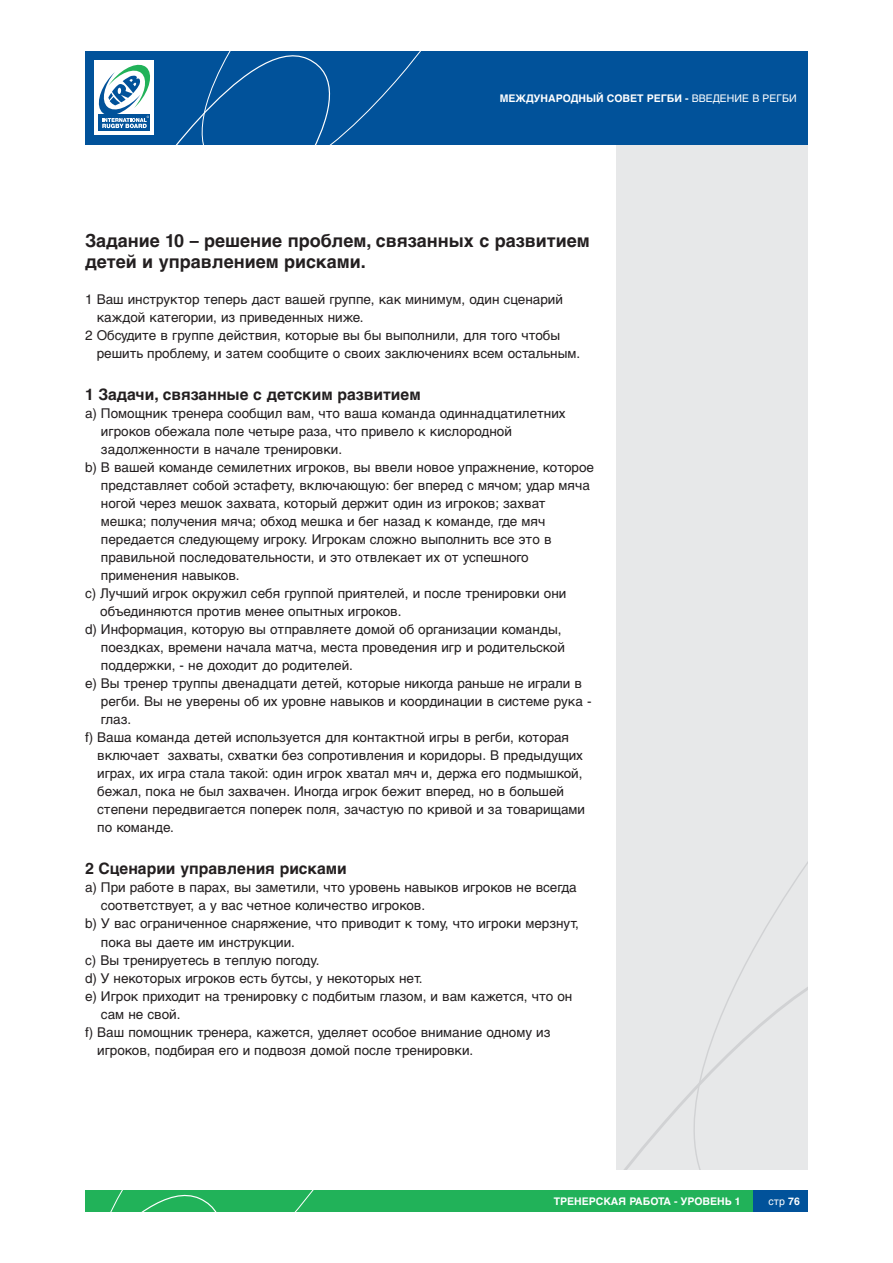
<style>
.page{position:relative;width:893px;height:1263px;background:#fff}
.page>*{position:absolute;margin:0;border:0;box-sizing:border-box;transform-origin:0 0}
.t1{font:700 18px/21.6px "Helvetica Cyr";color:#231f20}
.t2{font:700 15.75px "Helvetica Cyr";color:#231f20}
.t3{font:13.5px "Helvetica Cyr Upright";color:#231f20}
.t4{font:700 10.5px "Helvetica Cyr";color:#fff}
.t5{font:10.5px "Helvetica Cyr Upright";color:#fff}
.s1{font-family:"Helvetica Cyr Upright";font-weight:400}
.s2{font-family:"Helvetica Cyr";font-weight:700}
</style>
<div class="page">
<div style="left:617px;top:51px;width:191px;height:1118px;background:#e7e8e9"></div>
<svg style="left:624px;top:862px;width:184px;height:307px"></svg>
<div style="left:85px;top:1191px;width:723px;height:21px;background:#21b259"></div>
<svg style="left:110px;top:1191px;width:203px;height:21px"></svg>
<div style="left:753px;top:1191px;width:55px;height:21px;background:#01529a"></div>
<div style="left:85px;top:51px;width:723px;height:94px;background:#01529a"></div>
<svg style="left:95px;top:51px;width:326px;height:94px"></svg>
<p class="t4" style="left:500px;top:95px;width:298px">МЕЖДУНАРОДНЫЙ СОВЕТ РЕГБИ - <span class="s1">ВВЕДЕНИЕ В РЕГБИ</span></p>
<h1 class="t1" style="left:85px;top:231px;width:506px">Задание 10 – решение проблем, связанных с развитием детей и управлением рисками.</h1>
<p class="t3" style="left:85px;top:295px;width:479px">1 Ваш инструктор теперь даст вашей группе, как минимум, один сценарий</p>
<p class="t3" style="left:97px;top:313px;width:268px">каждой категории, из приведенных ниже.</p>
<p class="t3" style="left:85px;top:331px;width:477px">2 Обсудите в группе действия, которые вы бы выполнили, для того чтобы</p>
<p class="t3" style="left:97px;top:349px;width:485px">решить проблему, и затем сообщите о своих заключениях всем остальным.</p>
<p class="t2" style="left:85px;top:389px;width:337px">1 Задачи, связанные с детским развитием</p>
<p class="t3" style="left:85px;top:409px;width:482px">a) Помощник тренера сообщил вам, что ваша команда одиннадцатилетних</p>
<p class="t3" style="left:101px;top:427px;width:412px">игроков обежала поле четыре раза, что привело к кислородной</p>
<p class="t3" style="left:101px;top:445px;width:243px">задолженности в начале тренировки.</p>
<p class="t3" style="left:85px;top:463px;width:511px">b) В вашей команде семилетних игроков, вы ввели новое упражнение, которое</p>
<p class="t3" style="left:101px;top:481px;width:490px">представляет собой эстафету, включающую: бег вперед с мячом; удар мяча</p>
<p class="t3" style="left:101px;top:499px;width:446px">ногой через мешок захвата, который держит один из игроков; захват</p>
<p class="t3" style="left:101px;top:517px;width:446px">мешка; получения мяча; обход мешка и бег назад к команде, где мяч</p>
<p class="t3" style="left:101px;top:535px;width:452px">передается следующему игроку. Игрокам сложно выполнить все это в</p>
<p class="t3" style="left:101px;top:553px;width:429px">правильной последовательности, и это отвлекает их от успешного</p>
<p class="t3" style="left:101px;top:571px;width:140px">применения навыков.</p>
<p class="t3" style="left:85px;top:589px;width:483px">c) Лучший игрок окружил себя группой приятелей, и после тренировки они</p>
<p class="t3" style="left:100px;top:607px;width:303px">объединяются против менее опытных игроков.</p>
<p class="t3" style="left:85px;top:625px;width:478px">d) Информация, которую вы отправляете домой об организации команды,</p>
<p class="t3" style="left:101px;top:643px;width:465px">поездках, времени начала матча, места проведения игр и родительской</p>
<p class="t3" style="left:101px;top:661px;width:253px">поддержки, - не доходит до родителей.</p>
<p class="t3" style="left:85px;top:679px;width:499px">e) Вы тренер труппы двенадцати детей, которые никогда раньше не играли в</p>
<p class="t3" style="left:101px;top:697px;width:492px">регби. Вы не уверены об их уровне навыков и координации в системе рука -</p>
<p class="t3" style="left:101px;top:715px;width:32px">глаз.</p>
<p class="t3" style="left:85px;top:733px;width:486px">f) Ваша команда детей используется для контактной игры в регби, которая</p>
<p class="t3" style="left:97px;top:751px;width:487px">включает захваты, схватки без сопротивления и коридоры. В предыдущих</p>
<p class="t3" style="left:97px;top:769px;width:487px">играх, их игра стала такой: один игрок хватал мяч и, держа его подмышкой,</p>
<p class="t3" style="left:97px;top:787px;width:468px">бежал, пока не был захвачен. Иногда игрок бежит вперед, но в большей</p>
<p class="t3" style="left:97px;top:805px;width:489px">степени передвигается поперек поля, зачастую по кривой и за товарищами</p>
<p class="t3" style="left:97px;top:823px;width:78px">по команде.</p>
<p class="t2" style="left:85px;top:863px;width:263px">2 Сценарии управления рисками</p>
<p class="t3" style="left:85px;top:883px;width:493px">a) При работе в парах, вы заметили, что уровень навыков игроков не всегда</p>
<p class="t3" style="left:101px;top:901px;width:326px">соответствует, а у вас четное количество игроков.</p>
<p class="t3" style="left:85px;top:919px;width:495px">b) У вас ограниченное снаряжение, что приводит к тому, что игроки мерзнут,</p>
<p class="t3" style="left:101px;top:937px;width:196px">пока вы даете им инструкции.</p>
<p class="t3" style="left:85px;top:955px;width:236px">c) Вы тренируетесь в теплую погоду.</p>
<p class="t3" style="left:85px;top:973px;width:339px">d) У некоторых игроков есть бутсы, у некоторых нет.</p>
<p class="t3" style="left:85px;top:991px;width:489px">e) Игрок приходит на тренировку с подбитым глазом, и вам кажется, что он</p>
<p class="t3" style="left:101px;top:1009px;width:81px">сам не свой.</p>
<p class="t3" style="left:85px;top:1027px;width:467px">f) Ваш помощник тренера, кажется, уделяет особое внимание одному из</p>
<p class="t3" style="left:97px;top:1045px;width:378px">игроков, подбирая его и подвозя домой после тренировки.</p>
<p class="t4" style="left:554px;top:1197px;width:189px">ТРЕНЕРСКАЯ РАБОТА - УРОВЕНЬ 1</p>
<p class="t5" style="left:769px;top:1197px;width:33px">стр <span class="s2">76</span></p>
</div>
